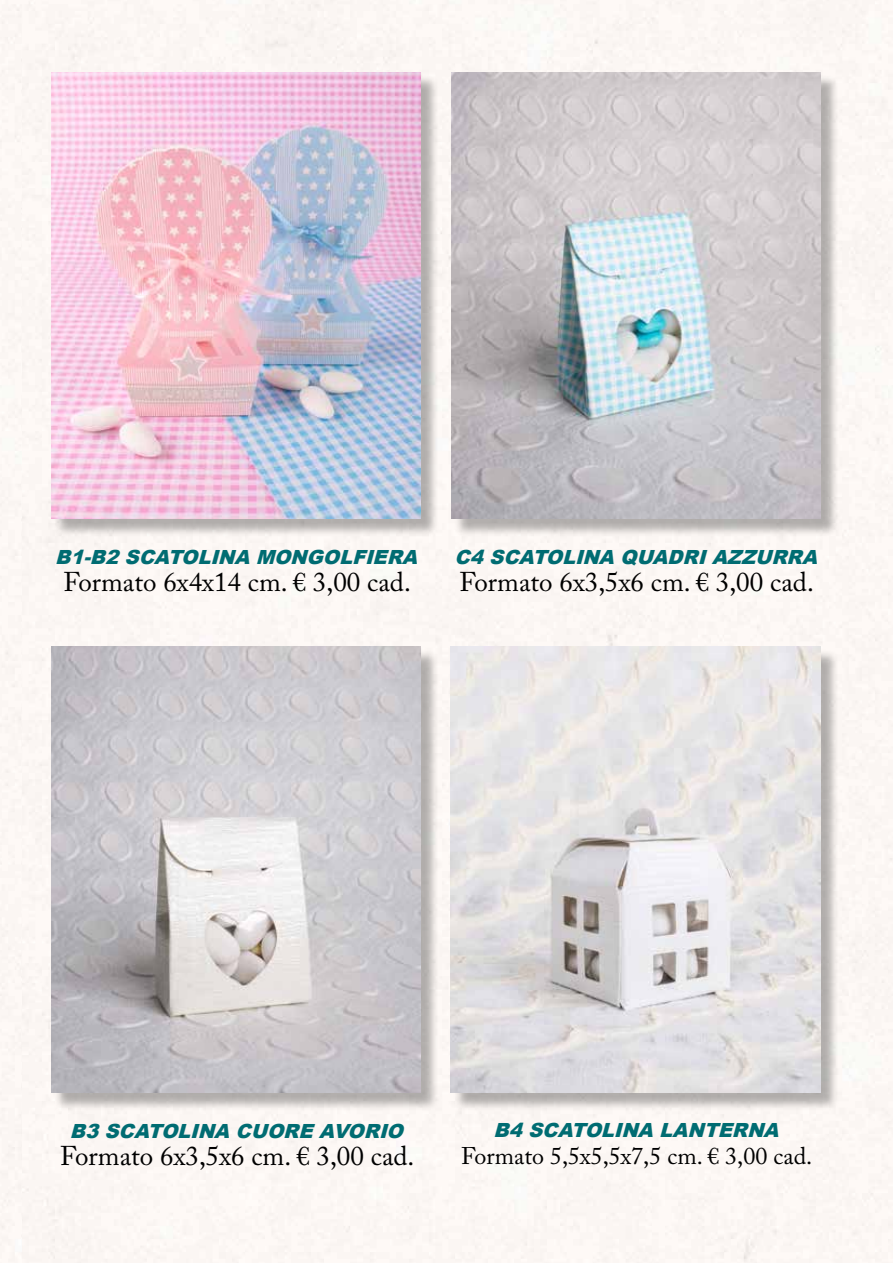
<style>
.page{position:relative;width:893px;height:1263px;background:#fff}
.page>*{position:absolute;margin:0;border:0;box-sizing:border-box;transform-origin:0 0}
.t1{font:27px "Adobe Caslon Pro";color:#000}
.t2{font:24px "Adobe Caslon Pro";color:#000}
.t3{font:italic 900 19.5px "Arial";color:#006c72}
</style>
<div class="page">
<div style="left:0;top:0;width:21px;height:1263px;background:#fcf7f4"></div>
<div style="left:53px;top:649px;width:386px;height:462px;background:#000;opacity:.3"></div>
<img style="left:51px;top:646px;width:370px;height:447px">
<div style="left:454px;top:75px;width:385px;height:462px;background:#000;opacity:.3"></div>
<img style="left:451px;top:72px;width:370px;height:447px">
<div style="left:53px;top:75px;width:386px;height:462px;background:#000;opacity:.3"></div>
<img style="left:51px;top:72px;width:370px;height:447px">
<div style="left:453px;top:649px;width:386px;height:462px;background:#000;opacity:.3"></div>
<img style="left:451px;top:646px;width:370px;height:447px">
<p class="t3" style="left:55px;top:542px;width:371px">B1-B2SCATOLINA MONGOLFIERA</p>
<h1 class="t1" style="left:63px;top:565px;width:349px">Formato 6x4x14 cm. € 3,00 cad.</h1>
<p class="t3" style="left:455px;top:542px;width:371px">C4SCATOLINA QUADRIAZZURRA</p>
<h1 class="t1" style="left:459px;top:565px;width:356px">Formato 6x3,5x6 cm. € 3,00 cad.</h1>
<p class="t3" style="left:70px;top:1116px;width:342px">B3SCATOLINA CUORE AVORIO</p>
<h1 class="t1" style="left:60px;top:1139px;width:356px">Formato 6x3,5x6 cm. € 3,00 cad.</h1>
<p class="t3" style="left:493px;top:1115px;width:293px">B4SCATOLINA LANTERNA</p>
<p class="t2" style="left:461px;top:1141px;width:353px">Formato 5,5x5,5x7,5 cm. € 3,00 cad.</p>
</div>
